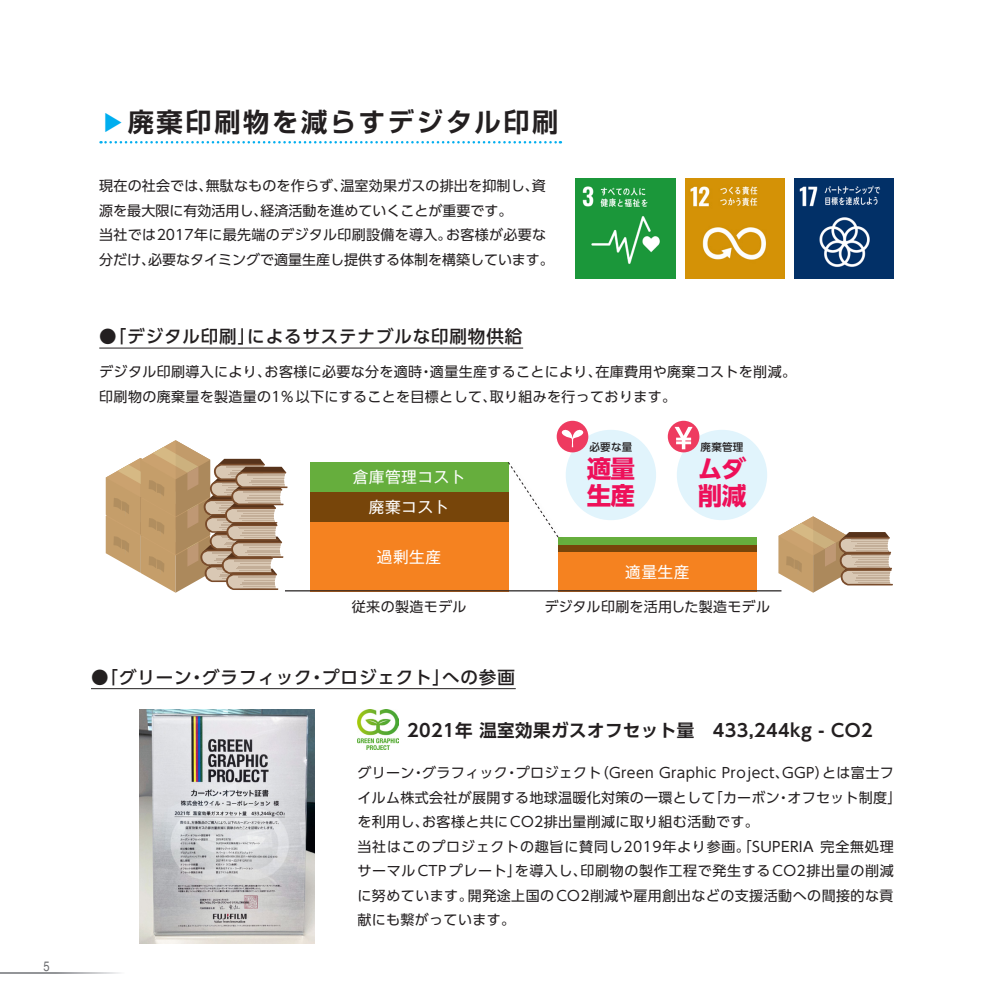
<style>
.page{position:relative;width:993px;height:993px;background:#fff}
.page>*{position:absolute;margin:0;border:0;box-sizing:border-box;transform-origin:0 0}
.t1{font:700 26.25px "Shin Go Pro De";letter-spacing:.1em;color:#231f20}
.t2{font:700 26.25px "Shin Go Pro De";color:#00aeef;scale:.8 1}
.t3{font:700 24.5px/26.2px "UD Shin Go Pr 6 N";letter-spacing:-.025em;color:#ee1059}
.t4{font:500 17.5px "UD Shin Go Pr 6 N";letter-spacing:.05em;color:#231f20}
.t5{font:700 17.5px "UD Shin Go Pr 6 N De";letter-spacing:.025em;color:#231f20}
.t6{font:15.75px "Gothic MB101 Pr 6 N";letter-spacing:.025em;color:#fff}
.t7{font:14px/24.5px "UD Shin Go Pr 6 N";letter-spacing:.025em;color:#231f20}
.t8{font:14px/24.5px "UD Shin Go Pr 6 N";color:#231f20}
.t9{font:14px "UD Shin Go Pr 6 N";letter-spacing:.005em;color:#231f20}
.t10{font:condensed 13.65px "Helvetica";color:#6c6d70}
.t11{font:500 10.5px "UD Shin Go Pr 6 N";letter-spacing:.025em;color:#231f20}
</style>
<div class="page">
<svg style="left:100px;top:141px;width:460px;height:2px"></svg>
<hr style="left:99px;top:347px;width:424px;height:1px;background:#231f20">
<hr style="left:91px;top:688px;width:424px;height:1px;background:#231f20">
<img style="left:575px;top:179px;width:100px;height:99px">
<img style="left:685px;top:179px;width:99px;height:99px">
<img style="left:794px;top:179px;width:99px;height:99px">
<div style="left:310px;top:522px;width:198px;height:69px;background:#f58220"></div>
<div style="left:310px;top:492px;width:198px;height:29px;background:#77450a"></div>
<div style="left:310px;top:462px;width:198px;height:30px;background:#66ae3d"></div>
<div style="left:558px;top:551px;width:198px;height:40px;background:#f58220"></div>
<div style="left:558px;top:544px;width:198px;height:7px;background:#77450a"></div>
<div style="left:558px;top:536px;width:198px;height:8px;background:#66ae3d"></div>
<hr style="left:285px;top:590px;width:496px;height:1px;background:#231f20">
<div style="left:507px;top:461px;width:59px;height:84px;background:#231f20;opacity:.3"></div>
<svg style="left:507px;top:461px;width:51px;height:76px"></svg>
<svg style="left:106px;top:440px;width:182px;height:152px"></svg>
<svg style="left:778px;top:516px;width:115px;height:76px"></svg>
<div style="left:565px;top:429px;width:91px;height:91px;background:#e1f4fc;border-radius:50%"></div>
<div style="left:556px;top:420px;width:32px;height:32px;background:#ee3b60;border-radius:50%"></div>
<svg style="left:561px;top:429px;width:22px;height:18px"></svg>
<div style="left:676px;top:429px;width:91px;height:91px;background:#e1f4fc;border-radius:50%"></div>
<svg style="left:667px;top:420px;width:32px;height:32px"></svg>
<img style="left:139px;top:709px;width:175px;height:234px">
<img style="left:357px;top:709px;width:41px;height:40px">
<svg style="left:0;top:972px;width:120px;height:1px"></svg>
<p class="t10" style="left:43px;top:958px;width:8px">5</p>
<h1 class="t2" style="left:134px;top:112px;width:28px;rotate:90deg">▲</h1>
<h1 class="t1" style="left:128px;top:101px;width:432px">廃棄印刷物を減らすデジタル印刷</h1>
<p class="t8" style="left:99px;top:173px;width:456px">現在の社会では、無駄なものを作らず、温室効果ガスの排出を抑制し、資源を最大限に有効活用し、経済活動を進めていくことが重要です。<br>当社では2017年に最先端のデジタル印刷設備を導入。お客様が必要な分だけ、必要なタイミングで適量生産し提供する体制を構築しています。</p>
<p class="t4" style="left:99px;top:322px;width:424px">●「デジタル印刷」によるサステナブルな印刷物供給</p>
<p class="t7" style="left:99px;top:359px;width:698px">デジタル印刷導入により、お客様に必要な分を適時・適量生産することにより、在庫費用や廃棄コストを削減。印刷物の廃棄量を製造量の1%以下にすることを目標として、取り組みを行っております。</p>
<p class="t6" style="left:352px;top:464px;width:114px">倉庫管理コスト</p>
<p class="t6" style="left:369px;top:494px;width:82px">廃棄コスト</p>
<p class="t6" style="left:377px;top:543px;width:66px">過剰生産</p>
<p class="t11" style="left:589px;top:438px;width:44px">必要な量</p>
<h2 class="t3" style="left:586px;top:455px;width:50px">適量生産</h2>
<p class="t11" style="left:700px;top:438px;width:44px">廃棄管理</p>
<h2 class="t3" style="left:697px;top:455px;width:50px">ムダ削減</h2>
<p class="t6" style="left:625px;top:558px;width:66px">適量生産</p>
<p class="t7" style="left:351px;top:593px;width:116px">従来の製造モデル</p>
<p class="t9" style="left:544px;top:594px;width:227px">デジタル印刷を活用した製造モデル</p>
<p class="t4" style="left:91px;top:662px;width:425px">●「グリーン・グラフィック・プロジェクト」への参画</p>
<p class="t5" style="left:407px;top:715px;width:467px">2021年 温室効果ガスオフセット量　433,244kg - CO2</p>
<p class="t7" style="left:357px;top:760px;width:545px">グリーン・グラフィック・プロジェクト（Green Graphic Project、GGP）とは富士フイルム株式会社が展開する地球温暖化対策の一環として「カーボン・オフセット制度」を利用し、お客様と共にCO2排出量削減に取り組む活動です。<br>当社はこのプロジェクトの趣旨に賛同し2019年より参画。「SUPERIA 完全無処理サーマルCTPプレート」を導入し、印刷物の製作工程で発生するCO2排出量の削減に努めています。開発途上国のCO2削減や雇用創出などの支援活動への間接的な貢献にも繋がっています。</p>
</div>
